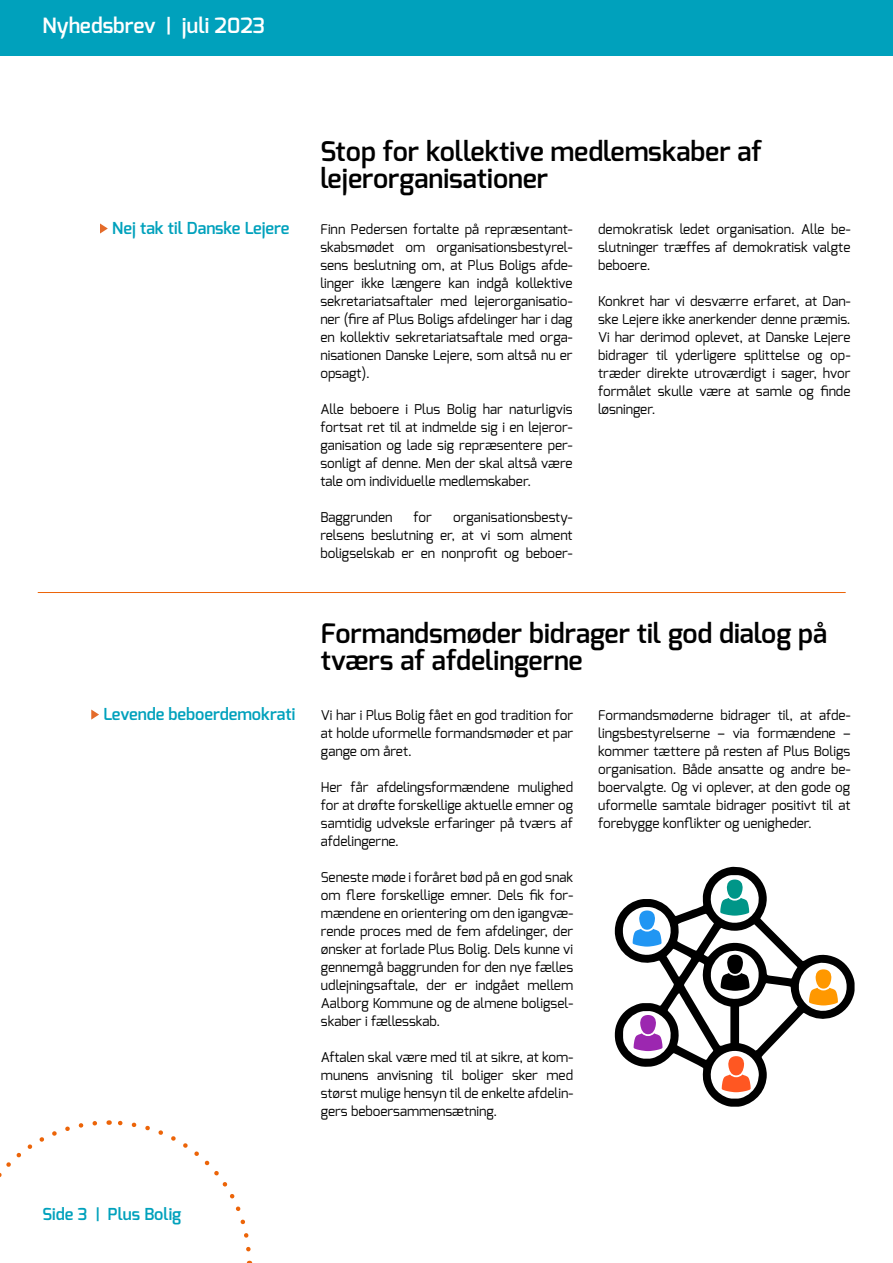
<style>
.page{position:relative;width:893px;height:1263px;background:#fff}
.page>*{position:absolute;margin:0;border:0;box-sizing:border-box;transform-origin:0 0}
.t1{font:600 27px/27px "Exo";color:#000}
.t2{font:600 21px "Exo";color:#fff}
.t3{font:600 16.5px "Exo";color:#00a1bc}
.t4{font:13.5px/18px "Exo";color:#000;text-align:justify}
</style>
<div class="page">
<div style="left:0;top:0;width:893px;height:56px;background:#00a1bc"></div>
<svg style="left:109px;top:1120px;width:142px;height:132px"></svg>
<svg style="left:0;top:1121px;width:97px;height:56px"></svg>
<svg style="left:100px;top:223px;width:8px;height:11px"></svg>
<svg style="left:91px;top:709px;width:8px;height:11px"></svg>
<hr style="left:38px;top:592px;width:808px;height:1px;background:#ec6408">
<svg style="left:615px;top:867px;width:240px;height:240px"></svg>
<svg style="left:720px;top:879px;width:29px;height:37px"></svg>
<svg style="left:633px;top:910px;width:29px;height:36px"></svg>
<svg style="left:634px;top:1015px;width:28px;height:36px"></svg>
<svg style="left:721px;top:955px;width:28px;height:36px"></svg>
<svg style="left:722px;top:1056px;width:29px;height:36px"></svg>
<svg style="left:809px;top:969px;width:29px;height:36px"></svg>
<h2 class="t2" style="left:43px;top:12px;width:224px">Nyhedsbrev | juli 2023</h2>
<p class="t3" style="left:112px;top:217px;width:179px">Nej tak til Danske Lejere</p>
<p class="t3" style="left:103px;top:703px;width:193px">Levende beboerdemokrati</p>
<h1 class="t1" style="left:320px;top:138px;width:443px">Stop for kollektive medlemskaber af lejerorganisationer</h1>
<p class="t4" style="left:320px;top:220px;width:254px">Finn Pedersen fortalte på repræsentant&shy;skabsmødet om organisationsbestyrel&shy;sens beslutning om, at Plus Boligs afde&shy;linger ikke længere kan indgå kollektive sekretariatsaftaler med lejerorganisatio&shy;ner (fire af Plus Boligs afdelinger har i dag en kollektiv sekretariatsaftale med orga&shy;nisationen Danske Lejere, som altså nu er opsagt).</p>
<p class="t4" style="left:320px;top:400px;width:254px">Alle beboere i Plus Bolig har naturligvis fortsat ret til at indmelde sig i en lejeror&shy;ganisation og lade sig repræsentere per&shy;sonligt af denne. Men der skal altså være tale om individuelle medlemskaber.</p>
<p class="t4" style="left:320px;top:508px;width:74px">Baggrunden</p>
<p class="t4" style="left:414px;top:508px;width:20px">for</p>
<p class="t4" style="left:320px;top:508px;width:254px;text-indent:133px">organisationsbesty&shy;relsens beslutning er, at vi som alment boligselskab er en nonprofit og beboer-</p>
<p class="t4" style="left:598px;top:220px;width:254px">demokratisk ledet organisation. Alle be&shy;slutninger træffes af demokratisk valgte beboere.</p>
<p class="t4" style="left:598px;top:292px;width:254px">Konkret har vi desværre erfaret, at Dan&shy;ske Lejere ikke anerkender denne præmis.<br>Vi har derimod oplevet, at Danske Lejere bidrager til yderligere splittelse og op&shy;træder direkte utroværdigt i sager, hvor formålet skulle være at samle og finde løsninger.</p>
<h1 class="t1" style="left:321px;top:620px;width:508px">Formandsmøder bidrager til god dialog på tværs af afdelingerne</h1>
<p class="t4" style="left:321px;top:706px;width:254px">Vi har i Plus Bolig fået en god tradition for at holde uformelle formandsmøder et par gange om året.</p>
<p class="t4" style="left:321px;top:778px;width:254px">Her får afdelingsformændene mulighed for at drøfte forskellige aktuelle emner og samtidig udveksle erfaringer på tværs af afdelingerne.</p>
<p class="t4" style="left:321px;top:868px;width:254px">Seneste møde i foråret bød på en god snak om flere forskellige emner. Dels fik for&shy;mændene en orientering om den igangvæ&shy;rende proces med de fem afdelinger, der ønsker at forlade Plus Bolig. Dels kunne vi gennemgå baggrunden for den nye fælles udlejningsaftale, der er indgået mellem Aalborg Kommune og de almene boligsel&shy;skaber i fællesskab.</p>
<p class="t4" style="left:321px;top:1048px;width:254px">Aftalen skal være med til at sikre, at kom&shy;munens anvisning til boliger sker med størst mulige hensyn til de enkelte afdelin&shy;gers beboersammensætning.</p>
<p class="t4" style="left:598px;top:706px;width:254px">Formandsmøderne bidrager til, at afde&shy;lingsbestyrelserne – via formændene – kommer tættere på resten af Plus Boligs organisation. Både ansatte og andre be&shy;boervalgte. Og vi oplever, at den gode og uformelle samtale bidrager positivt til at forebygge konflikter og uenigheder.</p>
<p class="t3" style="left:43px;top:1204px;width:140px">Side 3 | Plus Bolig</p>
</div>
